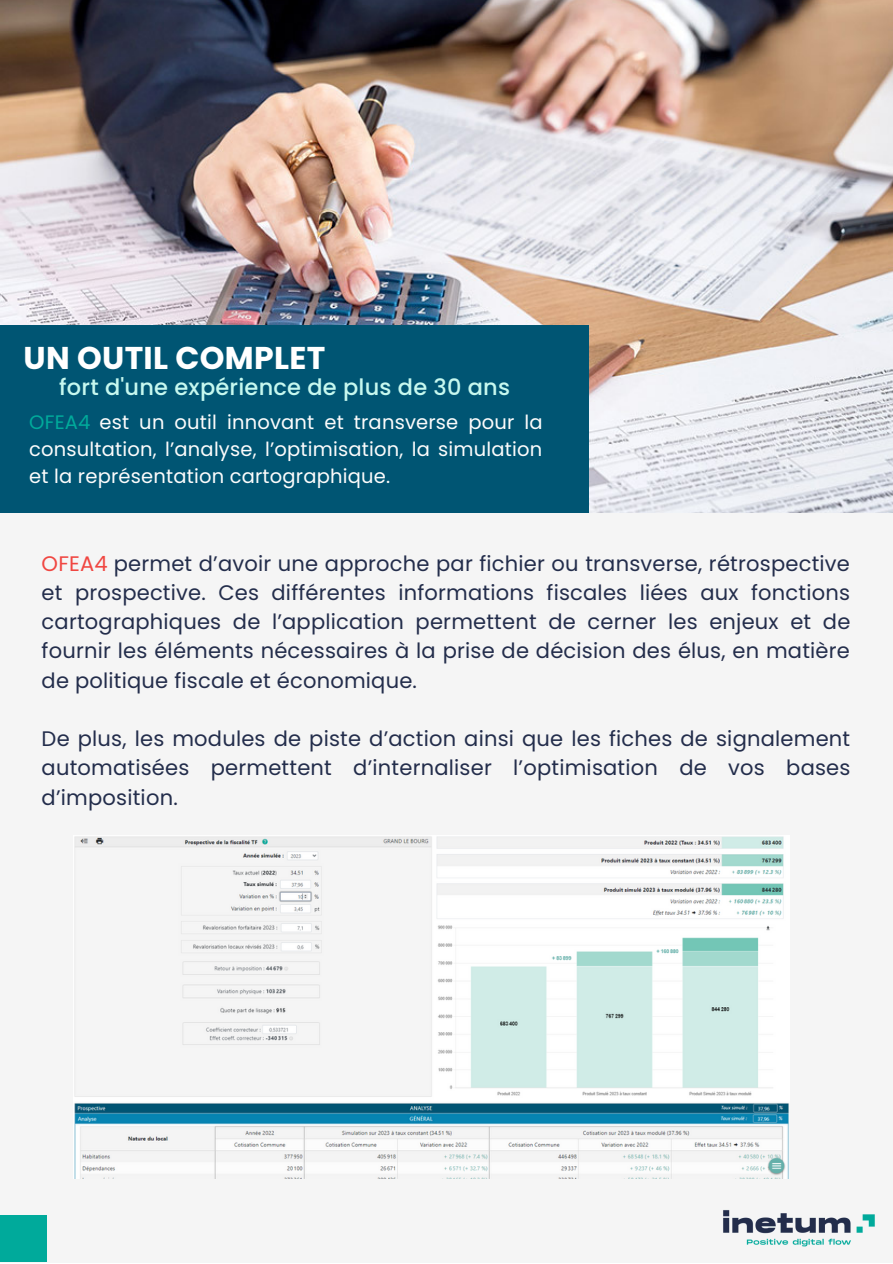
<style>
.page{position:relative;width:893px;height:1264px;background:#fff}
.page>*{position:absolute;margin:0;border:0;box-sizing:border-box;transform-origin:0 0}
.t1{font:700 31.5px "Poppins";letter-spacing:.01em;color:#fff}
.t2{font:500 22.5px "Poppins";letter-spacing:.01em;color:#c6f8ef}
.t3{font:21px/29.2px "Poppins";letter-spacing:.01em;color:#232d4b;text-align:justify}
.t4{font:19.5px/27px "Poppins";letter-spacing:.01em;color:#fcfcfc;text-align:justify}
.s1{color:#00aa9b}
.s2{color:#f04641}
</style>
<div class="page">
<div style="left:0;top:0;width:892px;height:1262px;background:#f5f5f5"></div>
<img style="left:0;top:0;width:892px;height:512px">
<div style="left:0;top:325px;width:588px;height:188px;background:#005573"></div>
<div style="left:0;top:1215px;width:46px;height:46px;background:#00aa9b"></div>
<img style="left:723px;top:1210px;width:152px;height:37px">
<img style="left:74px;top:837px;width:715px;height:341px">
<h1 class="t1" style="left:24px;top:336px;width:303px">UN OUTIL COMPLET</h1>
<p class="t2" style="left:59px;top:371px;width:452px">fort d'une expérience de plus de 30 ans</p>
<p class="t4" style="left:29px;top:408px;width:515px"><span class="s1">OFEA4</span> est un outil innovant et transverse pour la consultation, l’analyse, l’optimisation, la simulation et la représentation cartographique.</p>
<p class="t3" style="left:42px;top:548px;width:810px"><span class="s2">OFEA4</span> permet d’avoir une approche par fichier ou transverse, rétrospective et prospective. Ces différentes informations fiscales liées aux fonctions cartographiques de l’application permettent de cerner les enjeux et de fournir les éléments nécessaires à la prise de décision des élus, en matière de politique fiscale et économique.</p>
<p class="t3" style="left:42px;top:724px;width:810px">De plus, les modules de piste d’action ainsi que les fiches de signalement automatisées permettent d’internaliser l’optimisation de vos bases d’imposition.</p>
</div>
